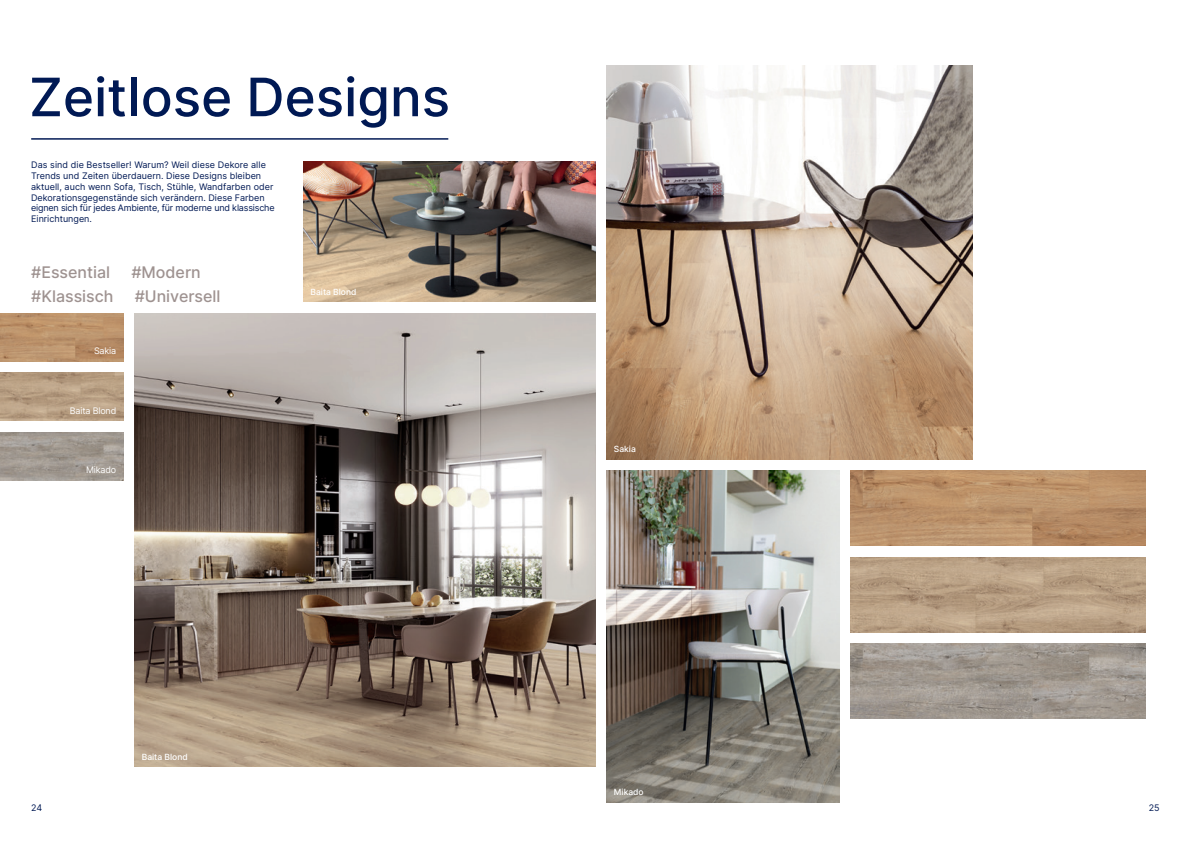
<style>
.page{position:relative;width:1191px;height:842px;background:#fff}
.page>*{position:absolute;margin:0;border:0;box-sizing:border-box;transform-origin:0 0}
.t1{font:500 53px "Inter";color:#001954}
.t2{font:500 16px "Inter";color:#9e9290}
.t3{font:9px/10.8px "Inter";color:#001954}
.t4{font:9px "Inter";letter-spacing:-.02em;color:#fff}
.t5{font:500 8.5px "Inter";color:#fff}
</style>
<div class="page">
<img style="left:850px;top:471px;width:295px;height:75px">
<img style="left:850px;top:557px;width:295px;height:75px">
<img style="left:850px;top:643px;width:295px;height:76px">
<img style="left:607px;top:65px;width:365px;height:394px">
<img style="left:607px;top:471px;width:232px;height:331px">
<img style="left:135px;top:313px;width:460px;height:454px">
<img style="left:303px;top:162px;width:292px;height:140px">
<img style="left:0;top:313px;width:123px;height:48px">
<img style="left:0;top:373px;width:123px;height:48px">
<img style="left:0;top:432px;width:123px;height:48px">
<hr style="left:31px;top:138px;width:417px;height:2px;background:#001954">
<h1 class="t1" style="left:29px;top:58px;width:422px">Zeitlose Designs</h1>
<p class="t3" style="left:31px;top:159px;width:245px">Das sind die Bestseller! Warum? Weil diese Dekore alle Trends und Zeiten überdauern. Diese Designs bleiben aktuell, auch wenn Sofa, Tisch, Stühle, Wandfarben oder Dekorationsgegenstände sich verändern. Diese Farben eignen sich für jedes Ambiente, für moderne und klassische Einrichtungen.</p>
<h2 class="t2" style="left:31px;top:260px;width:80px">#Essential</h2>
<h2 class="t2" style="left:131px;top:260px;width:71px">#Modern</h2>
<h2 class="t2" style="left:31px;top:284px;width:84px">#Klassisch</h2>
<h2 class="t2" style="left:135px;top:284px;width:87px">#Universell</h2>
<p class="t5" style="left:310px;top:286px;width:47px">Baita Blond</p>
<p class="t4" style="left:94px;top:345px;width:24px">Sakia</p>
<p class="t4" style="left:70px;top:404px;width:48px">Baita Blond</p>
<p class="t4" style="left:86px;top:464px;width:32px">Mikado</p>
<p class="t5" style="left:142px;top:750px;width:47px">Baita Blond</p>
<p class="t5" style="left:614px;top:443px;width:23px">Sakia</p>
<p class="t5" style="left:614px;top:786px;width:31px">Mikado</p>
<p class="t3" style="left:31px;top:802px;width:13px">24</p>
<p class="t3" style="left:1148px;top:802px;width:12px">25</p>
</div>
